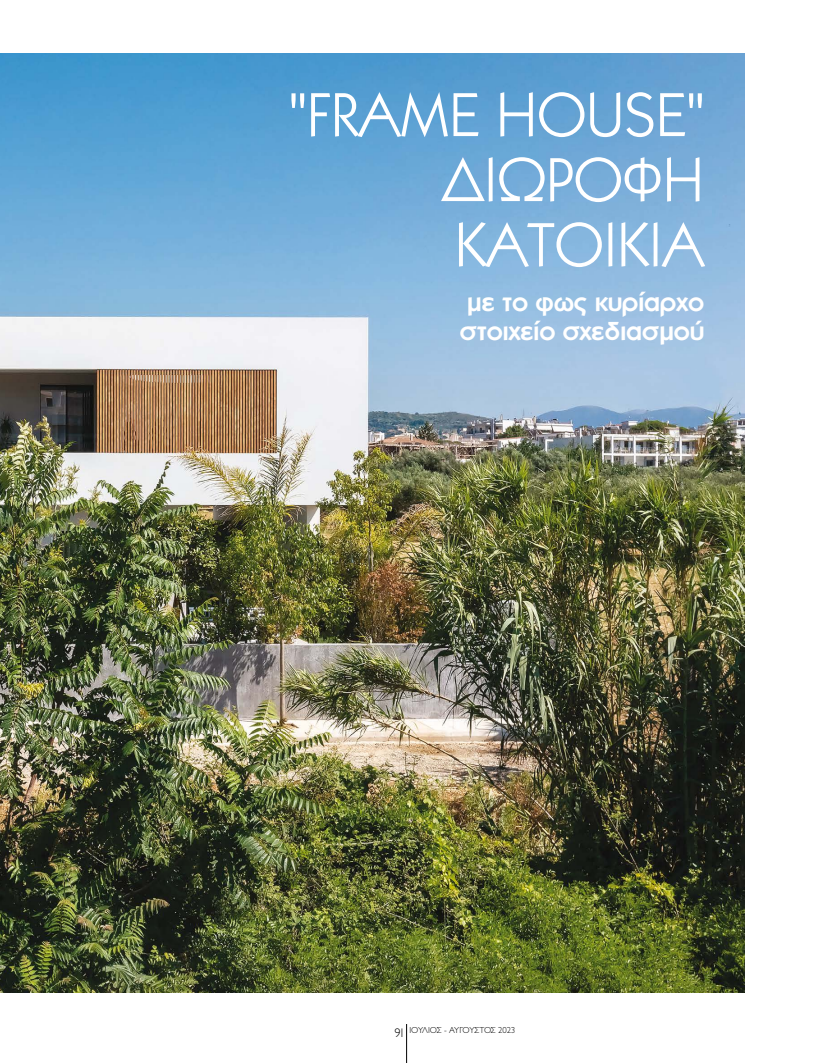
<style>
.page{position:relative;width:815px;height:1063px;background:#fff}
.page>*{position:absolute;margin:0;border:0;box-sizing:border-box;transform-origin:0 0}
.t1{font:62.5px/65px "Kabel ITC Hel";color:#fff;text-align:justify}
.t2{font:600 26.25px/28.8px "Kabel ITC Hel";color:#fff}
.t3{font:300 8.75px "Gill Sans Hel";color:#000}
.s1{font-family:"Gill Sans Hel";font-weight:300}
.s2{font-size:12.5px}
</style>
<div class="page">
<hr style="left:406px;top:1024px;width:1px;height:39px;background:#000">
<img style="left:0;top:53px;width:744px;height:939px">
<h1 class="t1" style="left:442px;top:83px;width:264px;text-indent:-153px"><span class="s1">"</span>FRAME HOUSE<span class="s1">" </span>ΔΙΩΡΟΦΗ ΚΑΤΟΙΚΙΑ</h1>
<p class="t2" style="left:460px;top:288px;width:246px">με το φως κυρίαρχο στοιχείο σχεδιασμού</p>
<p class="t3" style="left:394px;top:1025px;width:123px"><span class="s2">91</span> ΙΟΥΛΙΟΣ - ΑΥΓΟΥΣΤΟΣ 2023</p>
</div>
